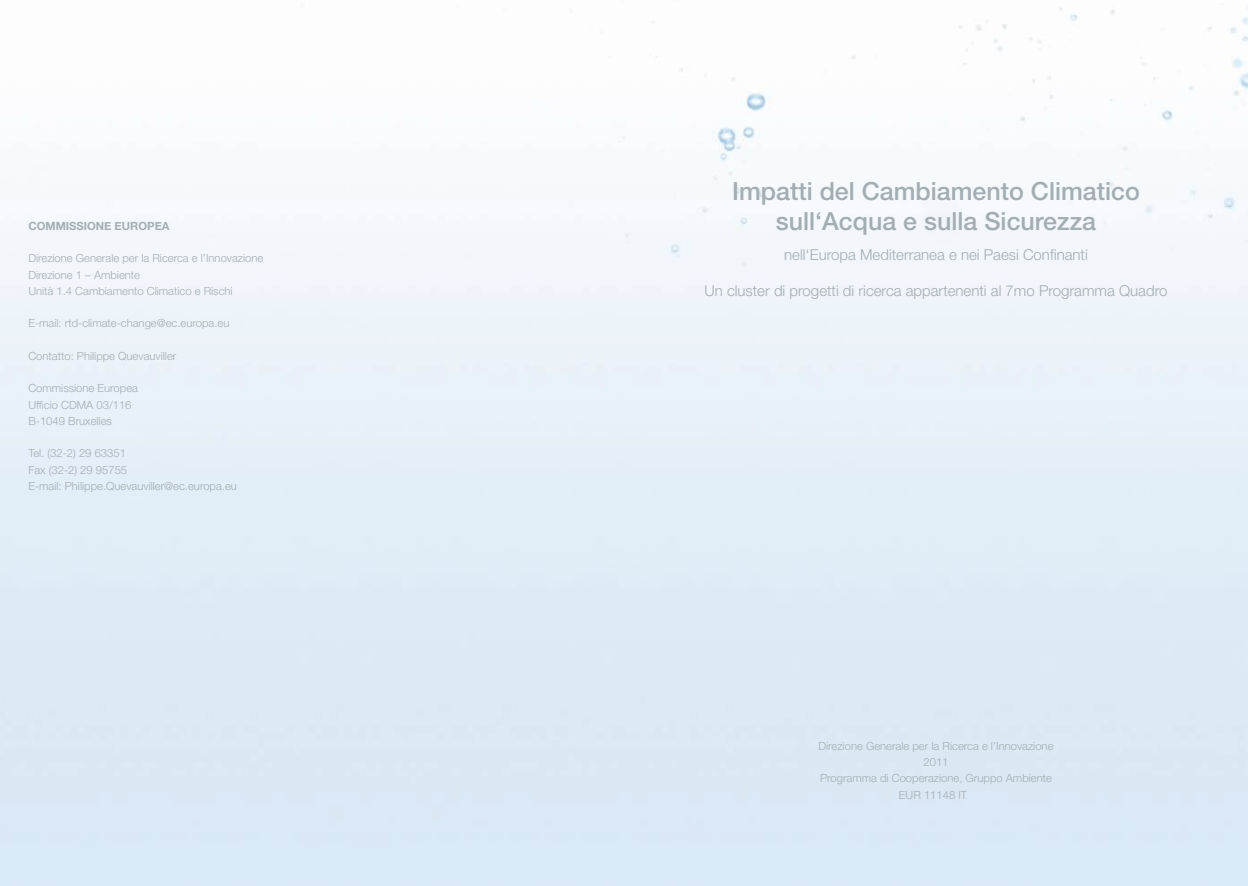
<style>
.page{position:relative;width:1248px;height:886px;background:#fff}
.page>*{position:absolute;margin:0;border:0;box-sizing:border-box;transform-origin:0 0}
.t1{font:500 25px/30px "Helvetica Neue";color:#a3adb2;text-align:center}
.t2{font:300 15px "Helvetica Neue";color:#a3adb2}
.t3{font:300 11.25px/16.2px "Helvetica Neue";color:#a3adb2}
.t4{font:700 11.25px "Helvetica Neue";color:#a3adb2}
</style>
<div class="page">
<p class="t4" style="left:28px;top:219px;width:143px">COMMISSIONE EUROPEA</p>
<p class="t3" style="left:28px;top:250px;width:236px">Direzione Generale per la Ricerca e l’Innovazione<br>Direzione 1 – Ambiente<br>Unità 1.4 Cambiamento Climatico e Rischi</p>
<p class="t3" style="left:28px;top:315px;width:202px">E-mail: rtd-climate-change@ec.europa.eu</p>
<p class="t3" style="left:28px;top:347px;width:149px">Contatto: Philippe Quevauviller</p>
<p class="t3" style="left:28px;top:380px;width:111px">Commissione Europea<br>Ufficio CDMA 03/116<br>B-1049 Bruxelles</p>
<p class="t3" style="left:28px;top:445px;width:210px">Tel. (32-2) 29 63351<br>Fax (32-2) 29 95755<br>E-mail: Philippe.Quevauviller@ec.europa.eu</p>
<h1 class="t1" style="left:732px;top:176px;width:409px">Impatti del Cambiamento Climatico sull‘Acqua e sulla Sicurezza</h1>
<h2 class="t2" style="left:784px;top:246px;width:305px">nell‘Europa Mediterranea e nei Paesi Confinanti</h2>
<h2 class="t2" style="left:704px;top:282px;width:464px">Un cluster di progetti di ricerca appartenenti al 7mo Programma Quadro</h2>
<p class="t3" style="left:818px;top:737px;width:236px;text-align:center">Direzione Generale per la Ricerca e l’Innovazione<br>2011<br>Programma di Cooperazione, Gruppo Ambiente<br>EUR 11148 IT</p>
</div>
